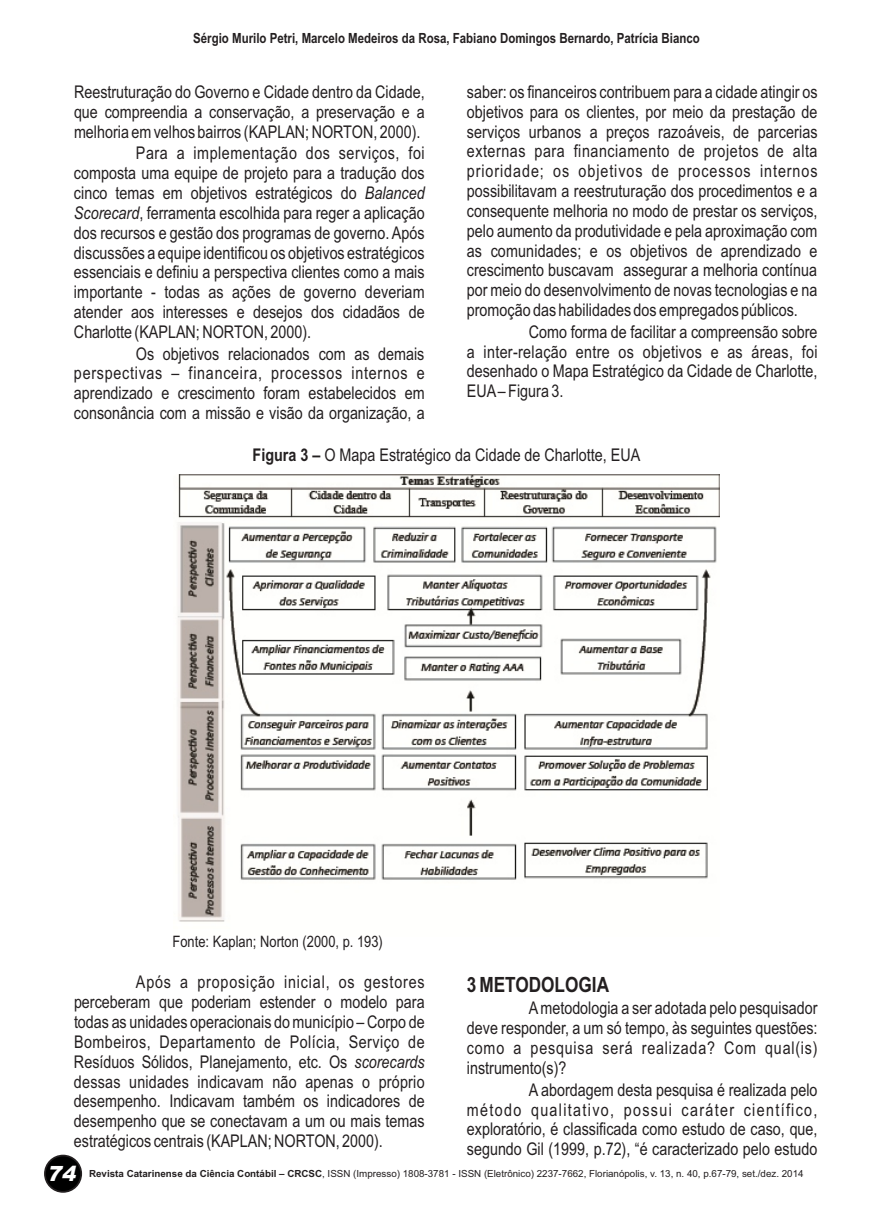
<style>
.page{position:relative;width:893px;height:1216px;background:#fff}
.page>*{position:absolute;margin:0;border:0;box-sizing:border-box;transform-origin:0 0}
.t1{font:700 21px "Arial Narrow";color:#231f20}
.t2{font:italic 900 21px "Arial";color:#fff}
.t3{font:17.5px/19.8px "Arial Narrow";color:#231f20;text-align:justify}
.t4{font:15.75px "Arial Narrow";color:#231f20}
.t5{font:700 14px "Arial Narrow";color:#231f20}
.t6{font:9.8px "Arial";color:#231f20}
.s1{font-style:italic}
.s2{font-weight:700}
</style>
<div class="page">
<div style="left:45px;top:1155px;width:36px;height:36px;background:#000;border-radius:50%"></div>
<div style="left:44px;top:1154px;width:38px;height:38px;border:2px solid #231f20;border-radius:50%"></div>
<img style="left:177px;top:474px;width:542px;height:448px">
<p class="t5" style="left:193px;top:33px;width:508px">Sérgio Murilo Petri, Marcelo Medeiros da Rosa, Fabiano Domingos Bernardo, Patrícia Bianco</p>
<p class="t3" style="left:74px;top:83px;width:352px">Reestruturação do Governo e Cidade dentro da Cidade, que compreendia a conservação, a preservação e a melhoria em velhos bairros (KAPLAN; NORTON, 2000).</p>
<p class="t3" style="left:74px;top:145px;width:352px;text-indent:62px">Para a implementação dos serviços, foi composta uma equipe de projeto para a tradução dos cinco temas em objetivos estratégicos do <span class="s1">Balanced Scorecard</span>, ferramenta escolhida para reger a aplicação dos recursos e gestão dos programas de governo. Após discussões a equipe identificou os objetivos estratégicos essenciais e definiu a perspectiva clientes como a mais importante - todas as ações de governo deveriam atender aos interesses e desejos dos cidadãos de Charlotte (KAPLAN; NORTON, 2000).</p>
<p class="t3" style="left:74px;top:345px;width:352px;text-indent:62px">Os objetivos relacionados com as demais perspectivas – financeira, processos internos e aprendizado e crescimento foram estabelecidos em consonância com a missão e visão da organização, a</p>
<p class="t3" style="left:467px;top:83px;width:352px">saber: os financeiros contribuem para a cidade atingir os objetivos para os clientes, por meio da prestação de serviços urbanos a preços razoáveis, de parcerias externas para financiamento de projetos de alta prioridade; os objetivos de processos internos possibilitavam a reestruturação dos procedimentos e a consequente melhoria no modo de prestar os serviços, pelo aumento da produtividade e pela aproximação com as comunidades; e os objetivos de aprendizado e crescimento buscavam assegurar a melhoria contínua por meio do desenvolvimento de novas tecnologias e na promoção das habilidades dos empregados públicos.</p>
<p class="t3" style="left:467px;top:323px;width:352px;text-indent:62px">Como forma de facilitar a compreensão sobre a inter-relação entre os objetivos e as áreas, foi desenhado o Mapa Estratégico da Cidade de Charlotte, EUA– Figura 3.</p>
<p class="t3" style="left:253px;top:446px;width:389px"><span class="s2">Figura 3 –</span> O Mapa Estratégico da Cidade de Charlotte, EUA</p>
<p class="t4" style="left:173px;top:935px;width:212px">Fonte: Kaplan; Norton (2000, p. 193)</p>
<p class="t3" style="left:74px;top:973px;width:352px;text-indent:62px">Após a proposição inicial, os gestores perceberam que poderiam estender o modelo para todas as unidades operacionais do município – Corpo de Bombeiros, Departamento de Polícia, Serviço de Resíduos Sólidos, Planejamento, etc. Os <span class="s1">scorecards </span>dessas unidades indicavam não apenas o próprio desempenho. Indicavam também os indicadores de desempenho que se conectavam a um ou mais temas estratégicos centrais (KAPLAN; NORTON, 2000).</p>
<p class="t1" style="left:467px;top:976px;width:144px">3 METODOLOGIA</p>
<p class="t3" style="left:467px;top:1000px;width:352px;text-indent:62px">Ametodologia a ser adotada pelo pesquisador deve responder, a um só tempo, às seguintes questões: como a pesquisa será realizada? Com qual(is) instrumento(s)?</p>
<p class="t3" style="left:467px;top:1081px;width:352px;text-indent:62px">A abordagem desta pesquisa é realizada pelo método qualitativo, possui caráter científico, exploratório, é classificada como estudo de caso, que, segundo Gil (1999, p.72), “é caracterizado pelo estudo</p>
<p class="t6" style="left:89px;top:1170px;width:716px"><span class="s2">Revista Catarinense da Ciência Contábil – CRCSC</span>, ISSN (Impresso) 1808-3781 - ISSN (Eletrônico) 2237-7662, Florianópolis, v. 13, n. 40, p.67-79, set./dez. 2014</p>
<p class="t2" style="left:48px;top:1165px;width:30px">74</p>
</div>
